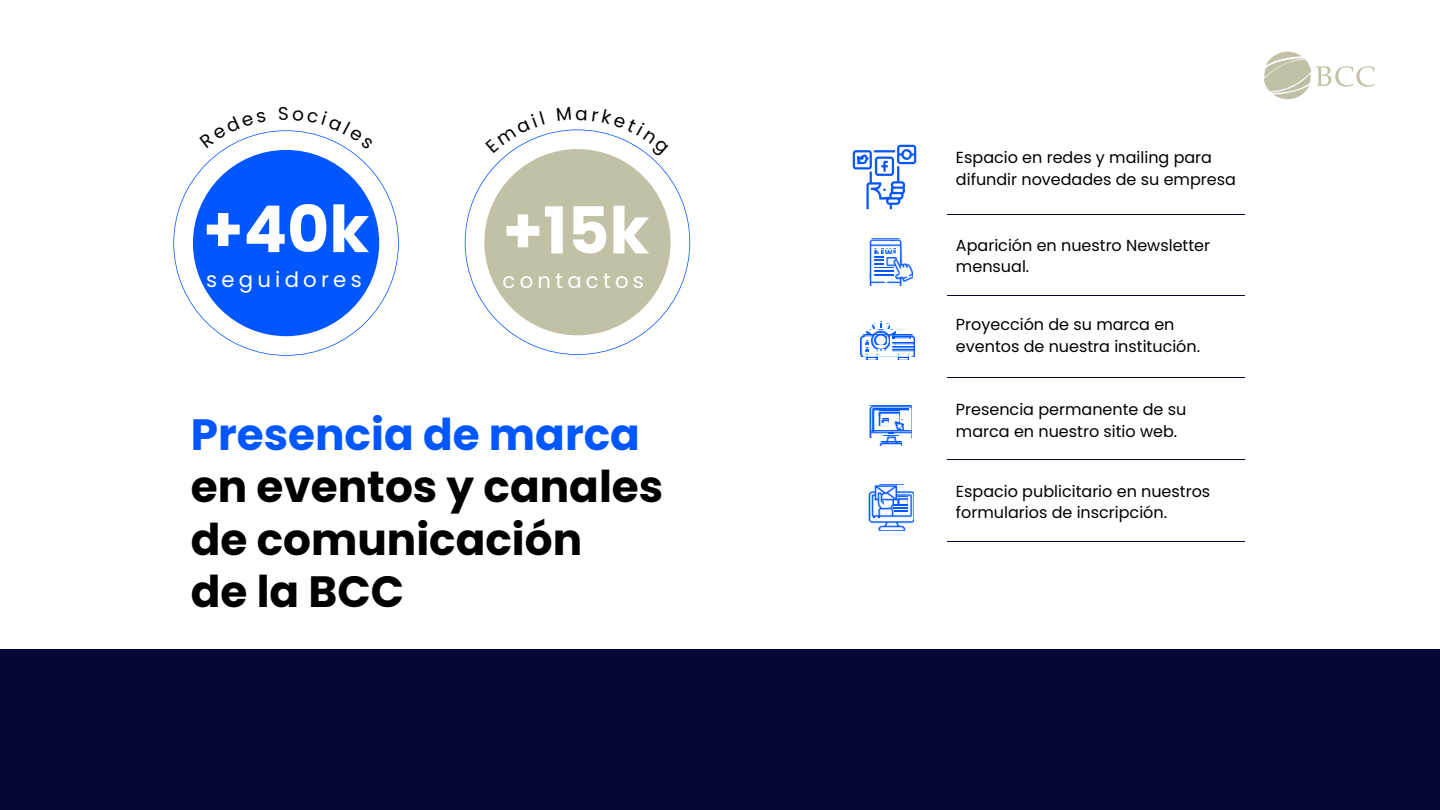
<style>
.page{position:relative;width:1440px;height:810px;background:#fff}
.page>*{position:absolute;margin:0;border:0;box-sizing:border-box;transform-origin:0 0}
.t1{font:700 64.6px "Poppins";color:#fff}
.t2{font:700 43.8px/52.5px "Poppins";color:#000}
.t3{font:21.2px "Poppins";letter-spacing:.2em;color:#fff}
.t4{font:16px/21.8px "Poppins";color:#000}
.s1{color:#0057ff}
</style>
<div class="page">
<div style="left:0;top:650px;width:1440px;height:160px;background:#050834"></div>
<svg style="left:1316px;top:66px;width:59px;height:21px"></svg>
<img style="left:1263px;top:51px;width:49px;height:49px">
<svg style="left:173px;top:130px;width:226px;height:226px;fill:#0057ff"></svg>
<svg style="left:465px;top:131px;width:225px;height:224px"></svg>
<div style="left:484px;top:149px;width:187px;height:186px;background:#c2c0a5;border-radius:50%"></div>
<img style="left:852px;top:144px;width:65px;height:66px">
<hr style="left:948px;top:214px;width:297px;height:1px;background:#050834">
<hr style="left:948px;top:295px;width:297px;height:1px;background:#050834">
<hr style="left:948px;top:377px;width:297px;height:1px;background:#050834">
<hr style="left:948px;top:459px;width:297px;height:1px;background:#050834">
<hr style="left:948px;top:541px;width:297px;height:1px;background:#050834">
<img style="left:870px;top:239px;width:42px;height:47px">
<img style="left:861px;top:335px;width:3px;height:21px">
<svg style="left:864px;top:321px;width:51px;height:38px"></svg>
<img style="left:870px;top:405px;width:42px;height:32px">
<img style="left:873px;top:408px;width:36px;height:23px">
<img style="left:879px;top:442px;width:23px;height:4px">
<img style="left:882px;top:436px;width:17px;height:7px">
<svg style="left:882px;top:419px;width:21px;height:15px"></svg>
<img style="left:879px;top:410px;width:21px;height:15px">
<img style="left:868px;top:485px;width:45px;height:45px">
<svg style="left:894px;top:497px;width:13px;height:15px"></svg>
<svg style="left:199px;top:130px;width:67px;height:18px"></svg>
<svg style="left:279px;top:130px;width:95px;height:20px"></svg>
<svg style="left:485px;top:131px;width:60px;height:22px"></svg>
<svg style="left:557px;top:129px;width:112px;height:28px"></svg>
<p class="t1" style="left:203px;top:184px;width:168px">+40k</p>
<p class="t3" style="left:206px;top:265px;width:157px">seguidores</p>
<h2 class="t1" style="left:503px;top:186px;width:148px">+15k</h2>
<h2 class="t3" style="left:503px;top:266px;width:143px">contactos</h2>
<p class="t2" style="left:191px;top:408px;width:474px"><span class="s1">Presencia de marca </span>en eventos y canales de comunicación<br>de la BCC</p>
<p class="t4" style="left:956px;top:146px;width:281px">Espacio en redes y mailing para difundir novedades de su empresa</p>
<p class="t4" style="left:956px;top:234px;width:256px">Aparición en nuestro Newsletter mensual.</p>
<p class="t4" style="left:956px;top:314px;width:246px">Proyección de su marca en eventos de nuestra institución.</p>
<p class="t4" style="left:956px;top:398px;width:232px">Presencia permanente de su marca en nuestro sitio web.</p>
<p class="t4" style="left:956px;top:480px;width:256px">Espacio publicitario en nuestros formularios de inscripción.</p>
</div>
